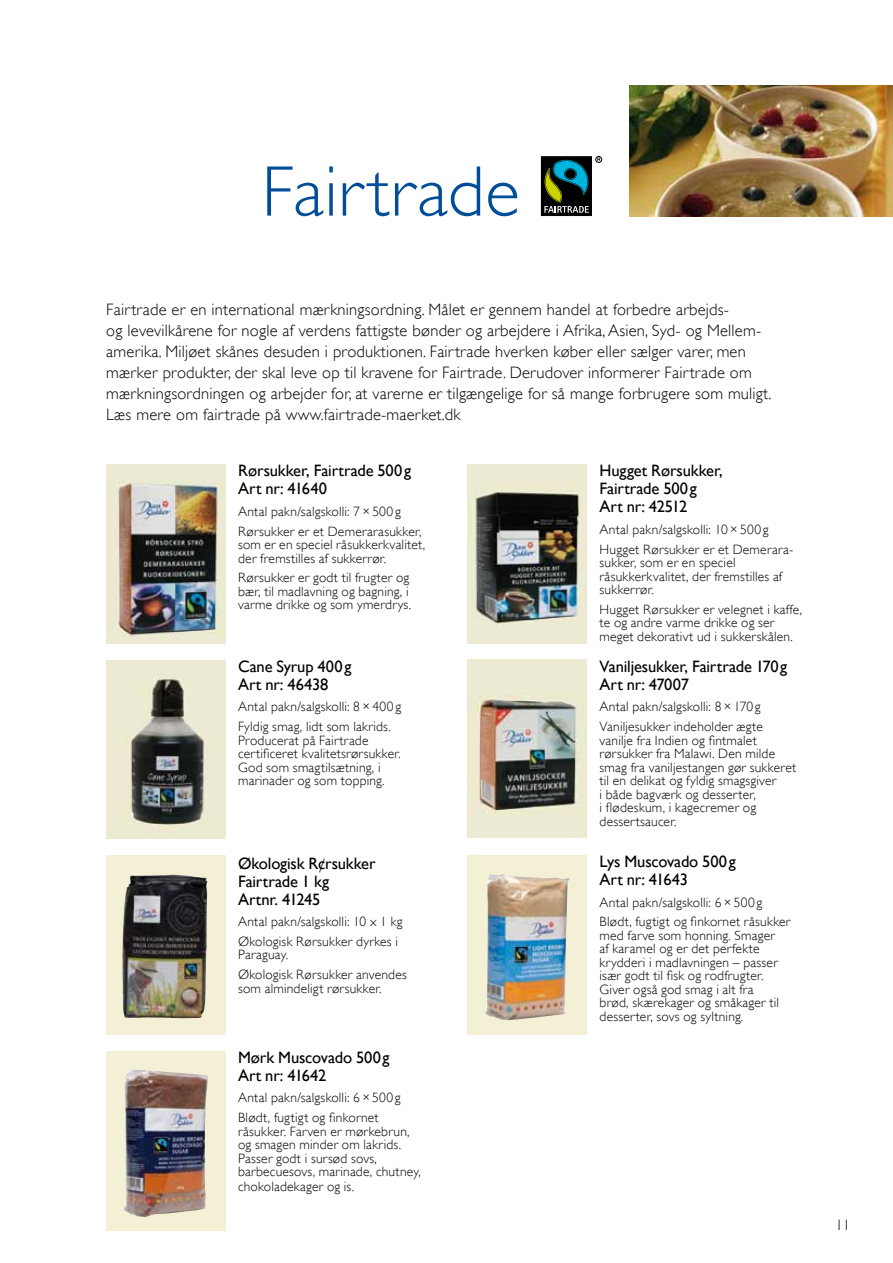
<style>
.page{position:relative;width:893px;height:1263px;background:#fff}
.page>*{position:absolute;margin:0;border:0;box-sizing:border-box;transform-origin:0 0}
.t1{font:300 72px "Gill Sans";letter-spacing:.01em;color:#004e98}
.t2{font:300 16.5px/21px "Gill Sans";letter-spacing:.015em;color:#000}
.t3{font:16.5px/18px "Gill Sans";letter-spacing:-.01em;color:#000}
.t4{font:300 15px "Gill Sans";color:#000}
.t5{font:300 13.5px/13.5px "Gill Sans";letter-spacing:.015em;color:#000}
</style>
<div class="page">
<img style="left:629px;top:85px;width:264px;height:132px">
<img style="left:468px;top:659px;width:119px;height:179px">
<img style="left:106px;top:465px;width:119px;height:178px">
<img style="left:468px;top:465px;width:119px;height:178px">
<img style="left:106px;top:660px;width:119px;height:179px">
<svg style="left:540px;top:156px;width:52px;height:61px"></svg>
<div style="left:595px;top:156px;width:7px;height:7px;border:1px solid #000;border-radius:50%"></div>
<svg style="left:541px;top:156px;width:59px;height:60px;background:#39564e"></svg>
<img style="left:122px;top:874px;width:85px;height:144px">
<img style="left:485px;top:874px;width:85px;height:146px">
<img style="left:123px;top:1070px;width:85px;height:147px">
<h1 class="t1" style="left:262px;top:150px;width:260px">Fairtrade</h1>
<p class="t2" style="left:106px;top:299px;width:666px">Fairtrade er en international mærkningsordning. Målet er gennem handel at forbedre arbejds-<br>og levevilkårene for nogle af verdens fattigste bønder og arbejdere i Afrika, Asien, Syd- og Mellem&shy;amerika. Miljøet skånes desuden i produktionen. Fairtrade hverken køber eller sælger varer, men mærker produkter, der skal leve op til kravene for Fairtrade. Derudover informerer Fairtrade om mærkningsordningen og arbejder for, at varerne er tilgængelige for så mange forbrugere som muligt.<br>Læs mere om fairtrade på www.fairtrade-maerket.dk</p>
<p class="t3" style="left:238px;top:462px;width:175px">Rørsukker, Fairtrade 500g<br>Art nr: 41640</p>
<p class="t5" style="left:238px;top:501px;width:185px;line-height:19.8px">Antal pakn/salgskolli: 7×500g<br>Rørsukker er et Demerarasukker,</p>
<p class="t5" style="left:238px;top:538px;width:189px">som er en speciel råsukkerkvalitet, der fremstilles af sukkerrør.</p>
<p class="t5" style="left:238px;top:571px;width:175px">Rørsukker er godt til frugter og bær, til madlavning og bagning, i varme drikke og som ymerdrys.</p>
<p class="t3" style="left:238px;top:657px;width:115px">Cane Syrup 400g<br>Art nr: 46438</p>
<p class="t5" style="left:238px;top:697px;width:164px;line-height:19.8px">Antal pakn/salgskolli: 8×400g<br>Fyldig smag, lidt som lakrids.</p>
<p class="t5" style="left:238px;top:733px;width:164px">Producerat på Fairtrade certificeret kvalitetsrørsukker.<br>God som smagtilsætning, i marinader og som topping.</p>
<p class="t3" style="left:238px;top:854px;width:139px">Økologisk R¢rsukker<br>Fairtrade 1 kg<br>Artnr. 41245</p>
<p class="t5" style="left:238px;top:911px;width:166px;line-height:19.8px">Antal pakn/salgskolli: 10 x 1 kg<br>Økologisk Rørsukker dyrkes i</p>
<p class="t5" style="left:238px;top:945px;width:170px;line-height:19.8px">Paraguay.<br>Økologisk Rørsukker anvendes</p>
<p class="t5" style="left:238px;top:981px;width:145px">som almindeligt rørsukker.</p>
<p class="t3" style="left:238px;top:1048px;width:153px">Mørk Muscovado 500g<br>Art nr: 41642</p>
<p class="t5" style="left:238px;top:1088px;width:164px;line-height:19.8px">Antal pakn/salgskolli: 6×500g<br>Blødt, fugtigt og finkornet</p>
<p class="t5" style="left:238px;top:1124px;width:184px">råsukker. Farven er mørkebrun, og smagen minder om lakrids.<br>Passer godt i sursød sovs, barbecuesovs, marinade, chutney,</p>
<p class="t5" style="left:238px;top:1180px;width:118px">chokoladekager og is.</p>
<p class="t3" style="left:600px;top:461px;width:125px">Hugget Rørsukker,<br>Fairtrade 500g<br>Art nr: 42512</p>
<p class="t5" style="left:600px;top:519px;width:194px;line-height:19.8px">Antal pakn/salgskolli: 10×500g<br>Hugget Rørsukker er et Demerara-</p>
<p class="t5" style="left:600px;top:556px;width:184px">sukker, som er en speciel råsukkerkvalitet, der fremstilles af sukkerrør.</p>
<p class="t5" style="left:600px;top:603px;width:204px">Hugget Rørsukker er velegnet i kaffe, te og andre varme drikke og ser meget dekorativt ud i sukkerskålen.</p>
<p class="t3" style="left:600px;top:657px;width:189px">Vaniljesukker, Fairtrade 170g<br>Art nr: 47007</p>
<p class="t5" style="left:600px;top:697px;width:165px;line-height:19.8px">Antal pakn/salgskolli: 8×170g<br>Vaniljesukker indeholder ægte</p>
<p class="t5" style="left:600px;top:733px;width:198px">vanilje fra Indien og fintmalet rørsukker fra Malawi. Den milde smag fra vaniljestangen gør sukkeret til en delikat og fyldig smagsgiver<br>i både bagværk og desserter,<br>i flødeskum, i kagecremer og dessertsaucer.</p>
<p class="t3" style="left:600px;top:852px;width:138px">Lys Muscovado 500g<br>Art nr: 41643</p>
<p class="t5" style="left:600px;top:892px;width:192px;line-height:19.8px">Antal pakn/salgskolli: 6×500g<br>Blødt, fugtigt og finkornet råsukker</p>
<p class="t5" style="left:600px;top:929px;width:181px">med farve som honning. Smager af karamel og er det perfekte krydderi i madlavningen – passer især godt til fisk og rodfrugter.<br>Giver også god smag i alt fra brød, skærekager og småkager til desserter, sovs og syltning.</p>
<p class="t4" style="left:835px;top:1216px;width:16px">11</p>
</div>
